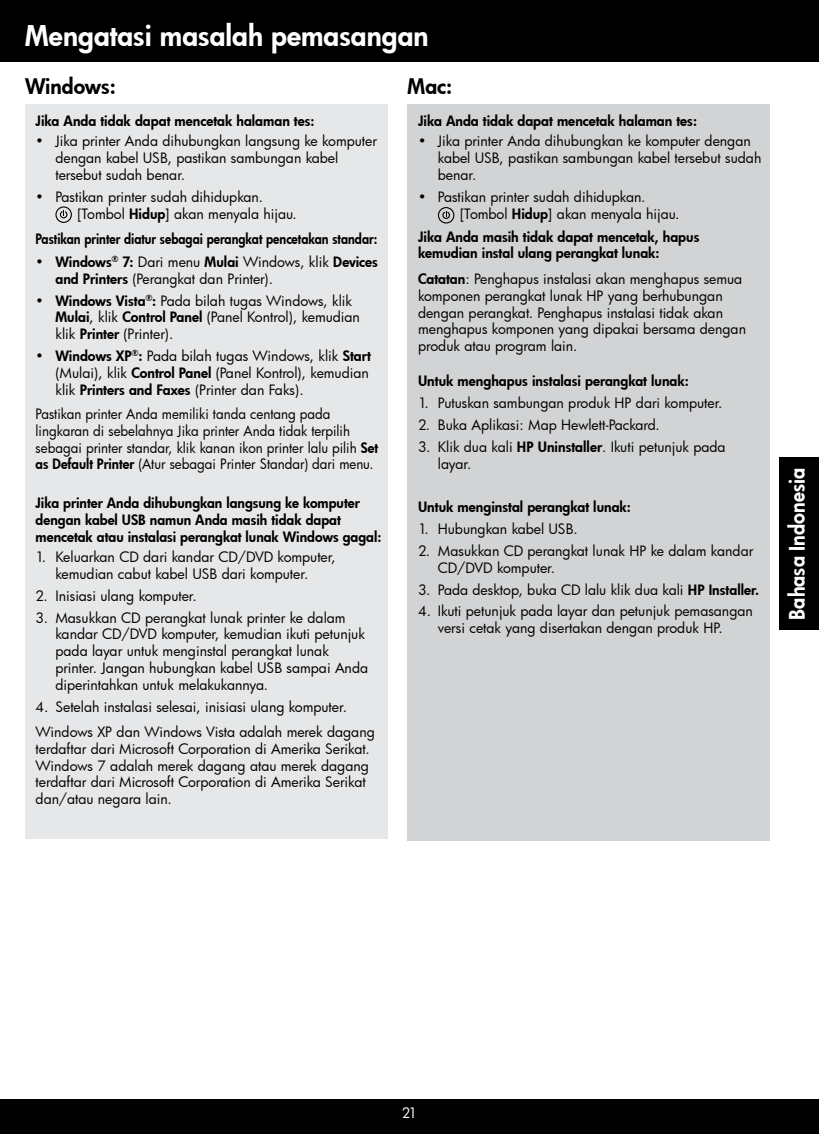
<style>
.page{position:relative;width:819px;height:1134px;background:#fff}
.page>*{position:absolute;margin:0;border:0;box-sizing:border-box;transform-origin:0 0}
.t1{font:28px "Futura Hv";color:#fff}
.t2{font:21px "Futura Hv";color:#fff;scale:.94 1}
.t3{font:21px "Futura Hv";color:#000}
.t4{font:14px/16.8px "Futura Bk";color:#000}
.t5{font:14px/16.8px "Futura Hv";color:#000}
.t6{font:14px/16.8px "Futura Bk";color:#000;scale:.95 1}
.t7{font:14px "Futura Hv";color:#000;scale:.9 1}
.t8{font:14px "Futura Bk";color:#fff}
.s1{font-family:"Futura Hv"}
</style>
<div class="page">
<div style="left:0;top:0;width:819px;height:62px;background:#000"></div>
<div style="left:0;top:1099px;width:819px;height:35px;background:#000"></div>
<div style="left:408px;top:105px;width:362px;height:736px;background:#d1d3d4"></div>
<div style="left:25px;top:105px;width:362px;height:734px;background:#e6e7e8"></div>
<div style="left:55px;top:206px;width:17px;height:17px;border:1px solid #000;border-radius:50%"></div>
<svg style="left:59px;top:210px;width:9px;height:9px"></svg>
<div style="left:438px;top:207px;width:16px;height:17px;border:1px solid #000;border-radius:50%"></div>
<svg style="left:442px;top:211px;width:8px;height:8px"></svg>
<div style="left:779px;top:458px;width:40px;height:172px;background:#000"></div>
<h1 class="t1" style="left:25px;top:17px;width:405px">Mengatasi masalah pemasangan</h1>
<h2 class="t3" style="left:25px;top:72px;width:92px">Windows:</h2>
<h2 class="t3" style="left:408px;top:72px;width:46px">Mac:</h2>
<p class="t5" style="left:36px;top:112px;width:281px">Jika Anda tidak dapat mencetak halaman tes:</p>
<p class="t4" style="left:55px;top:133px;width:323px;text-indent:-20px">• Jika printer Anda dihubungkan langsung ke komputer dengan kabel USB, pastikan sambungan kabel tersebut sudah benar.</p>
<p class="t4" style="left:77px;top:188px;width:221px;text-indent:-42px">• Pastikan printer sudah dihidupkan. [Tombol <span class="s1">Hidup</span>] akan menyala hijau.</p>
<p class="t5" style="left:418px;top:112px;width:281px">Jika Anda tidak dapat mencetak halaman tes:</p>
<p class="t4" style="left:438px;top:133px;width:325px;text-indent:-20px">• Jika printer Anda dihubungkan ke komputer dengan kabel USB, pastikan sambungan kabel tersebut sudah benar.</p>
<p class="t4" style="left:460px;top:188px;width:221px;text-indent:-42px">• Pastikan printer sudah dihidupkan. [Tombol <span class="s1">Hidup</span>] akan menyala hijau.</p>
<p class="t7" style="left:36px;top:229px;width:381px">Pastikan printer diatur sebagai perangkat pencetakan standar:</p>
<p class="t4" style="left:55px;top:253px;width:324px;text-indent:-20px">• <span class="s1">Windows</span><sup>®</sup> <span class="s1">7:</span> Dari menu <span class="s1">Mulai</span> Windows, klik <span class="s1">Devices and Printers</span> (Perangkat dan Printer).</p>
<p class="t4" style="left:55px;top:292px;width:306px;text-indent:-20px">• <span class="s1">Windows Vista</span><sup>®</sup><span class="s1">:</span> Pada bilah tugas Windows, klik<br><span class="s1">Mulai</span>, klik <span class="s1">Control Panel</span> (Panel Kontrol), kemudian klik <span class="s1">Printer</span> (Printer).</p>
<p class="t4" style="left:55px;top:347px;width:317px;text-indent:-20px">• <span class="s1">Windows XP</span><sup>®</sup><span class="s1">:</span> Pada bilah tugas Windows, klik <span class="s1">Start </span>(Mulai), klik <span class="s1">Control Panel</span> (Panel Kontrol), kemudian klik <span class="s1">Printers and Faxes</span> (Printer dan Faks).</p>
<p class="t6" style="left:36px;top:405px;width:362px">Pastikan printer Anda memiliki tanda centang pada lingkaran di sebelahnya Jika printer Anda tidak terpilih sebagai printer standar, klik kanan ikon printer lalu pilih <span class="s1">Set as Default Printer</span> (Atur sebagai Printer Standar) dari menu.</p>
<p class="t5" style="left:36px;top:494px;width:347px">Jika printer Anda dihubungkan langsung ke komputer dengan kabel USB namun Anda masih tidak dapat mencetak atau instalasi perangkat lunak Windows gagal:</p>
<p class="t4" style="left:36px;top:548px;width:302px;text-align:center">1. Keluarkan CD dari kandar CD/DVD komputer, kemudian cabut kabel USB dari komputer.</p>
<p class="t4" style="left:36px;top:587px;width:163px">2. Inisiasi ulang komputer.</p>
<p class="t4" style="left:55px;top:609px;width:314px;text-indent:-20px">3. Masukkan CD perangkat lunak printer ke dalam kandar CD/DVD komputer, kemudian ikuti petunjuk pada layar untuk menginstal perangkat lunak printer. Jangan hubungkan kabel USB sampai Anda diperintahkan untuk melakukannya.</p>
<p class="t4" style="left:36px;top:698px;width:313px">4. Setelah instalasi selesai, inisiasi ulang komputer.</p>
<p class="t4" style="left:36px;top:723px;width:341px">Windows XP dan Windows Vista adalah merek dagang terdaftar dari Microsoft Corporation di Amerika Serikat.<br>Windows 7 adalah merek dagang atau merek dagang terdaftar dari Microsoft Corporation di Amerika Serikat dan/atau negara lain.</p>
<p class="t5" style="left:418px;top:228px;width:283px">Jika Anda masih tidak dapat mencetak, hapus kemudian instal ulang perangkat lunak:</p>
<p class="t4" style="left:418px;top:270px;width:330px"><span class="s1">Catatan</span>: Penghapus instalasi akan menghapus semua komponen perangkat lunak HP yang berhubungan dengan perangkat. Penghapus instalasi tidak akan menghapus komponen yang dipakai bersama dengan produk atau program lain.</p>
<p class="t5" style="left:418px;top:372px;width:272px">Untuk menghapus instalasi perangkat lunak:</p>
<p class="t4" style="left:418px;top:394px;width:306px">1. Putuskan sambungan produk HP dari komputer.</p>
<p class="t4" style="left:418px;top:416px;width:243px">2. Buka Aplikasi: Map Hewlett-Packard.</p>
<p class="t4" style="left:438px;top:438px;width:289px;text-indent:-20px">3. Klik dua kali <span class="s1">HP Uninstaller</span>. Ikuti petunjuk pada layar.</p>
<p class="t5" style="left:418px;top:498px;width:214px">Untuk menginstal perangkat lunak:</p>
<p class="t4" style="left:418px;top:520px;width:161px">1. Hubungkan kabel USB.</p>
<p class="t4" style="left:438px;top:542px;width:317px;text-indent:-20px">2. Masukkan CD perangkat lunak HP ke dalam kandar<br>CD/DVD komputer.</p>
<p class="t4" style="left:418px;top:581px;width:343px">3. Pada desktop, buka CD lalu klik dua kali <span class="s1">HP Installer.</span></p>
<p class="t4" style="left:438px;top:602px;width:317px;text-indent:-20px">4. Ikuti petunjuk pada layar dan petunjuk pemasangan versi cetak yang disertakan dengan produk HP.</p>
<h2 class="t2" style="left:783px;top:620px;width:163px;rotate:-90deg">Bahasa Indonesia</h2>
<p class="t8" style="left:402px;top:1104px;width:17px">21</p>
</div>
